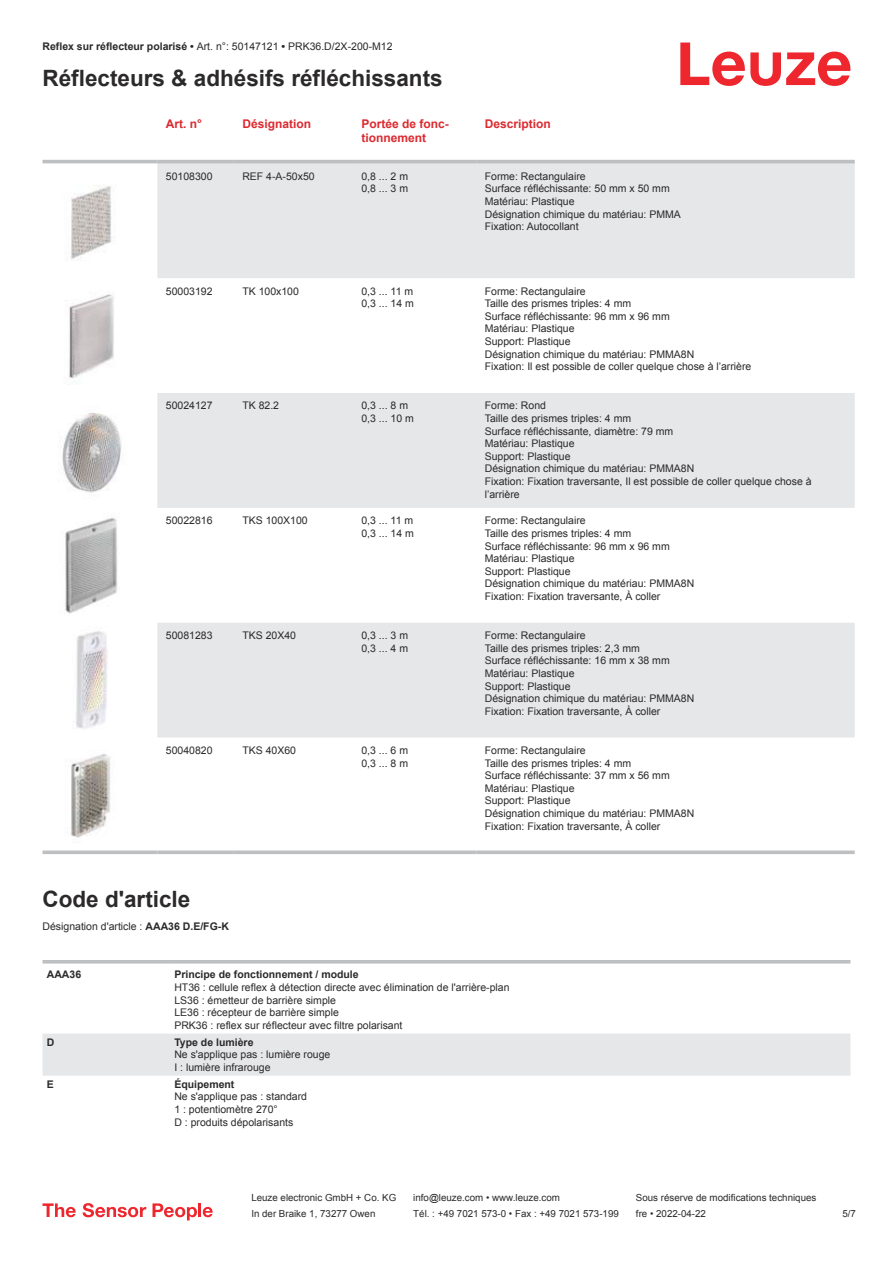
<style>
.page{position:relative;width:893px;height:1263px;background:#fff}
.page>*{position:absolute;margin:0;border:0;box-sizing:border-box;transform-origin:0 0}
.t1{font:700 22.5px "Arial";color:#2b292a}
.t2{font:700 12px/14.4px "Arial";color:#db2a30}
.t3{font:10.5px/12.6px "Arial";color:#2b292a}
.t4{font:700 10.5px "Arial";color:#2b292a}
.t5{font:9.75px "Arial";color:#2b292a}
.s1{font-weight:700}
</style>
<div class="page">
<svg style="left:680px;top:43px;width:170px;height:43px"></svg>
<svg style="left:157px;top:163px;width:698px;height:574px;fill:#e6e7e9"></svg>
<hr style="left:43px;top:160px;width:114px;height:3px;background:#bdbfc1">
<hr style="left:157px;top:160px;width:77px;height:3px;background:#bdbfc1">
<hr style="left:234px;top:160px;width:119px;height:3px;background:#bdbfc1">
<hr style="left:353px;top:160px;width:123px;height:3px;background:#bdbfc1">
<hr style="left:476px;top:160px;width:379px;height:3px;background:#bdbfc1">
<svg style="left:43px;top:850px;width:114px;height:4px"></svg>
<svg style="left:157px;top:850px;width:77px;height:4px"></svg>
<svg style="left:234px;top:850px;width:119px;height:4px"></svg>
<svg style="left:353px;top:850px;width:123px;height:4px"></svg>
<svg style="left:476px;top:850px;width:379px;height:4px;background:#c5c7c9"></svg>
<img style="left:71px;top:186px;width:41px;height:74px">
<img style="left:69px;top:294px;width:45px;height:85px">
<img style="left:62px;top:413px;width:60px;height:80px">
<img style="left:65px;top:518px;width:53px;height:96px">
<img style="left:73px;top:631px;width:34px;height:98px">
<img style="left:70px;top:754px;width:40px;height:84px">
<svg style="left:43px;top:963px;width:807px;height:1px"></svg>
<div style="left:43px;top:1033px;width:807px;height:43px;background:#e6e7e9"></div>
<hr style="left:43px;top:960px;width:127px;height:3px;background:#bdbfc1">
<hr style="left:170px;top:960px;width:680px;height:3px;background:#bdbfc1">
<svg style="left:43px;top:1203px;width:33px;height:14px"></svg>
<svg style="left:83px;top:1203px;width:63px;height:14px"></svg>
<svg style="left:153px;top:1203px;width:44px;height:17px"></svg>
<hr style="left:198px;top:1203px;width:3px;height:14px;background:#ed272d">
<svg style="left:203px;top:1207px;width:10px;height:10px"></svg>
<p class="t3" style="left:43px;top:41px;width:352px"><span class="s1">Reflex sur réflecteur polarisé •</span> Art. n°: 50147121 <span class="s1">•</span> PRK36.D/2X-200-M12</p>
<h1 class="t1" style="left:43px;top:70px;width:402px">Réflecteurs &amp; adhésifs réfléchissants</h1>
<p class="t2" style="left:166px;top:117px;width:38px">Art. n°</p>
<p class="t2" style="left:242px;top:117px;width:70px">Désignation</p>
<p class="t2" style="left:361px;top:117px;width:89px">Portée de fonc&shy;tionnement</p>
<p class="t2" style="left:485px;top:117px;width:68px">Description</p>
<p class="t3" style="left:166px;top:171px;width:48px">50108300</p>
<p class="t3" style="left:242px;top:171px;width:74px">REF 4-A-50x50</p>
<p class="t3" style="left:361px;top:171px;width:48px">0,8 ... 2 m<br>0,8 ... 3 m</p>
<p class="t3" style="left:485px;top:171px;width:198px">Forme: Rectangulaire<br>Surface réfléchissante: 50 mm x 50 mm<br>Matériau: Plastique<br>Désignation chimique du matériau: PMMA<br>Fixation: Autocollant</p>
<p class="t3" style="left:166px;top:286px;width:48px">50003192</p>
<p class="t3" style="left:242px;top:286px;width:58px">TK 100x100</p>
<p class="t3" style="left:361px;top:286px;width:54px">0,3 ... 11 m<br>0,3 ... 14 m</p>
<p class="t3" style="left:485px;top:286px;width:268px">Forme: Rectangulaire<br>Taille des prismes triples: 4 mm<br>Surface réfléchissante: 96 mm x 96 mm<br>Matériau: Plastique<br>Support: Plastique<br>Désignation chimique du matériau: PMMA8N<br>Fixation: Il est possible de coller quelque chose à l’arrière</p>
<p class="t3" style="left:166px;top:400px;width:48px">50024127</p>
<p class="t3" style="left:242px;top:400px;width:38px">TK 82.2</p>
<p class="t3" style="left:361px;top:400px;width:54px">0,3 ... 8 m<br>0,3 ... 10 m</p>
<p class="t3" style="left:485px;top:400px;width:328px">Forme: Rond<br>Taille des prismes triples: 4 mm<br>Surface réfléchissante, diamètre: 79 mm<br>Matériau: Plastique<br>Support: Plastique<br>Désignation chimique du matériau: PMMA8N<br>Fixation: Fixation traversante, Il est possible de coller quelque chose à l’arrière</p>
<p class="t3" style="left:166px;top:515px;width:48px">50022816</p>
<p class="t3" style="left:242px;top:515px;width:67px">TKS 100X100</p>
<p class="t3" style="left:361px;top:515px;width:54px">0,3 ... 11 m<br>0,3 ... 14 m</p>
<p class="t3" style="left:485px;top:515px;width:211px">Forme: Rectangulaire<br>Taille des prismes triples: 4 mm<br>Surface réfléchissante: 96 mm x 96 mm<br>Matériau: Plastique<br>Support: Plastique<br>Désignation chimique du matériau: PMMA8N<br>Fixation: Fixation traversante, À coller</p>
<p class="t3" style="left:166px;top:630px;width:48px">50081283</p>
<p class="t3" style="left:242px;top:630px;width:55px">TKS 20X40</p>
<p class="t3" style="left:361px;top:630px;width:48px">0,3 ... 3 m<br>0,3 ... 4 m</p>
<p class="t3" style="left:485px;top:630px;width:211px">Forme: Rectangulaire<br>Taille des prismes triples: 2,3 mm<br>Surface réfléchissante: 16 mm x 38 mm<br>Matériau: Plastique<br>Support: Plastique<br>Désignation chimique du matériau: PMMA8N<br>Fixation: Fixation traversante, À coller</p>
<p class="t3" style="left:166px;top:745px;width:48px">50040820</p>
<p class="t3" style="left:242px;top:745px;width:55px">TKS 40X60</p>
<p class="t3" style="left:361px;top:745px;width:48px">0,3 ... 6 m<br>0,3 ... 8 m</p>
<p class="t3" style="left:485px;top:745px;width:211px">Forme: Rectangulaire<br>Taille des prismes triples: 4 mm<br>Surface réfléchissante: 37 mm x 56 mm<br>Matériau: Plastique<br>Support: Plastique<br>Désignation chimique du matériau: PMMA8N<br>Fixation: Fixation traversante, À coller</p>
<h1 class="t1" style="left:43px;top:890px;width:149px">Code d'article</h1>
<p class="t3" style="left:43px;top:921px;width:188px">Désignation d'article : <span class="s1">AAA36 D.E/FG-K</span></p>
<p class="t4" style="left:47px;top:971px;width:36px">AAA36</p>
<p class="t4" style="left:174px;top:971px;width:186px">Principe de fonctionnement / module</p>
<p class="t3" style="left:174px;top:982px;width:337px">HT36 : cellule reflex à détection directe avec élimination de l'arrière-plan LS36 : émetteur de barrière simple<br>LE36 : récepteur de barrière simple<br>PRK36 : reflex sur réflecteur avec filtre polarisant</p>
<p class="t4" style="left:47px;top:1038px;width:9px">D</p>
<p class="t4" style="left:174px;top:1038px;width:81px">Type de lumière</p>
<p class="t3" style="left:174px;top:1049px;width:158px">Ne s'applique pas : lumière rouge<br>I : lumière infrarouge</p>
<p class="t4" style="left:47px;top:1080px;width:9px">E</p>
<p class="t4" style="left:174px;top:1080px;width:62px">Équipement</p>
<p class="t3" style="left:174px;top:1091px;width:134px">Ne s'applique pas : standard<br>1 : potentiomètre 270°<br>D : produits dépolarisants</p>
<p class="t5" style="left:251px;top:1194px;width:146px">Leuze electronic GmbH + Co. KG</p>
<p class="t5" style="left:413px;top:1194px;width:148px">info@leuze.com • www.leuze.com</p>
<p class="t5" style="left:636px;top:1194px;width:182px">Sous réserve de modifications techniques</p>
<p class="t5" style="left:251px;top:1210px;width:126px">In der Braike 1, 73277 Owen</p>
<p class="t5" style="left:413px;top:1210px;width:207px">Tél. : +49 7021 573-0 • Fax : +49 7021 573-199</p>
<p class="t5" style="left:636px;top:1210px;width:72px">fre • 2022-04-22</p>
<p class="t5" style="left:842px;top:1210px;width:15px">5 /7</p>
</div>
